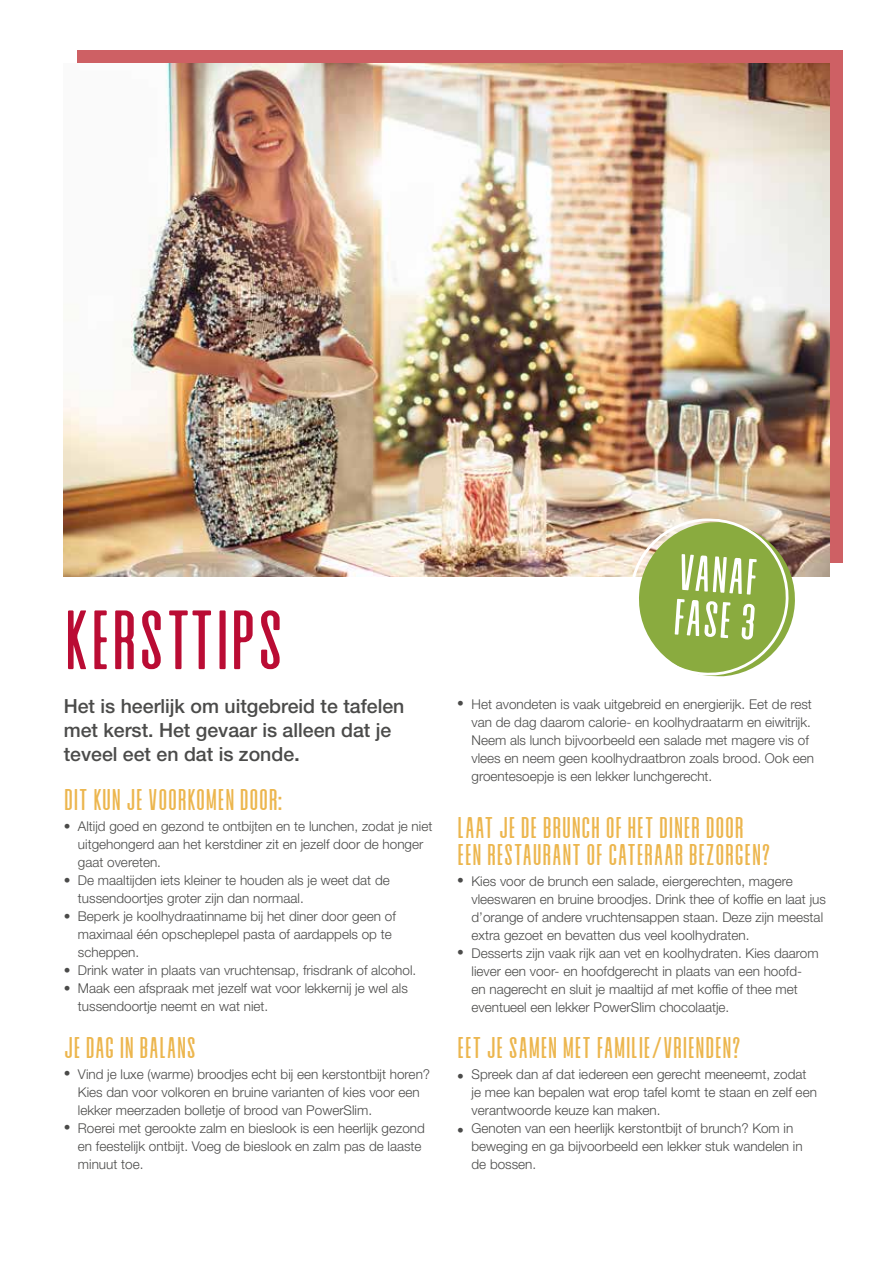
<style>
.page{position:relative;width:893px;height:1263px;background:#fff}
.page>*{position:absolute;margin:0;border:0;box-sizing:border-box;transform-origin:0 0}
.t1{font:83.85px "Alvaro Condensed";color:#ba0c34}
.t2{font:51px/45px "Alvaro Condensed";color:#fff}
.t3{font:30px/27px "Alvaro Condensed";color:#ecb64e}
.t4{font:500 19.5px/24px "Helvetica Neue LT Std";color:#4b4b4a}
.t5{font:300 13.5px/18px "Helvetica Neue LT Std";color:#4b4b4a}
.s1{font-size:21px}
</style>
<div class="page">
<div style="left:77px;top:50px;width:766px;height:512px;background:#ce6064"></div>
<img style="left:64px;top:64px;width:765px;height:512px">
<svg style="left:627px;top:516px;width:171px;height:161px"></svg>
<h1 class="t1" style="left:64px;top:614px;width:222px">KERSTTIPS</h1>
<h3 class="t4" style="left:64px;top:694px;width:342px">Het is heerlijk om uitgebreid te tafelen met kerst. Het gevaar is alleen dat je teveel eet en dat is zonde<span class="s1">.</span></h3>
<h3 class="t3" style="left:64px;top:789px;width:221px">DIT KUN JE VOORKOMEN DOOR:</h3>
<p class="t5" style="left:78px;top:817px;width:356px;text-indent:-14px">• Altijd goed en gezond te ontbijten en te lunchen, zodat je niet uitgehongerd aan het kerstdiner zit en jezelf door de honger gaat overeten.</p>
<p class="t5" style="left:78px;top:871px;width:313px;text-indent:-14px">• De maaltijden iets kleiner te houden als je weet dat de tussendoortjes groter zijn dan normaal.</p>
<p class="t5" style="left:78px;top:907px;width:319px;text-indent:-14px">• Beperk je koolhydraatinname bij het diner door geen of maximaal één opscheplepel pasta of aardappels op te scheppen.</p>
<p class="t5" style="left:64px;top:961px;width:354px">• Drink water in plaats van vruchtensap, frisdrank of alcohol.</p>
<p class="t5" style="left:78px;top:979px;width:331px;text-indent:-14px">• Maak een afspraak met jezelf wat voor lekkernij je wel als tussendoortje neemt en wat niet.</p>
<h3 class="t3" style="left:64px;top:1036px;width:134px">JE DAG IN BALANS</h3>
<p class="t5" style="left:78px;top:1065px;width:354px;text-indent:-14px">• Vind je luxe (warme) broodjes echt bij een kerstontbijt horen?<br>Kies dan voor volkoren en bruine varianten of kies voor een lekker meerzaden bolletje of brood van PowerSlim.</p>
<p class="t5" style="left:78px;top:1119px;width:348px;text-indent:-14px">• Roerei met gerookte zalm en bieslook is een heerlijk gezond en feestelijk ontbijt. Voeg de bieslook en zalm pas de laaste minuut toe.</p>
<h2 class="t2" style="left:678px;top:553px;width:85px;rotate:4deg">VANAF<br>FASE 3</h2>
<p class="t5" style="left:471px;top:694px;width:344px;text-indent:-14px">• Het avondeten is vaak uitgebreid en energierijk. Eet de rest van de dag daarom calorie- en koolhydraatarm en eiwitrijk.<br>Neem als lunch bijvoorbeeld een salade met magere vis of vlees en neem geen koolhydraatbron zoals brood. Ook een groentesoepje is een lekker lunchgerecht.</p>
<h3 class="t3" style="left:457px;top:816px;width:315px">LAAT JE DE BRUNCH OF HET DINER DOOR<br>EEN RESTAURANT OF CATERAAR BEZORGEN?</h3>
<p class="t5" style="left:471px;top:871px;width:356px;text-indent:-14px">• Kies voor de brunch een salade, eiergerechten, magere vleeswaren en bruine broodjes. Drink thee of koffie en laat jus d’orange of andere vruchtensappen staan. Deze zijn meestal extra gezoet en bevatten dus veel koolhydraten.</p>
<p class="t5" style="left:471px;top:943px;width:349px;text-indent:-14px">• Desserts zijn vaak rijk aan vet en koolhydraten. Kies daarom liever een voor- en hoofdgerecht in plaats van een hoofd&shy;en nagerecht en sluit je maaltijd af met koffie of thee met eventueel een lekker PowerSlim chocolaatje.</p>
<h3 class="t3" style="left:457px;top:1036px;width:285px">EET JE SAMEN MET FAMILIE/VRIENDEN?</h3>
<p class="t5" style="left:471px;top:1065px;width:347px;text-indent:-14px">• Spreek dan af dat iedereen een gerecht meeneemt, zodat je mee kan bepalen wat erop tafel komt te staan en zelf een verantwoorde keuze kan maken.</p>
<p class="t5" style="left:471px;top:1119px;width:333px;text-indent:-14px">• Genoten van een heerlijk kerstontbijt of brunch? Kom in beweging en ga bijvoorbeeld een lekker stuk wandelen in de bossen.</p>
</div>
